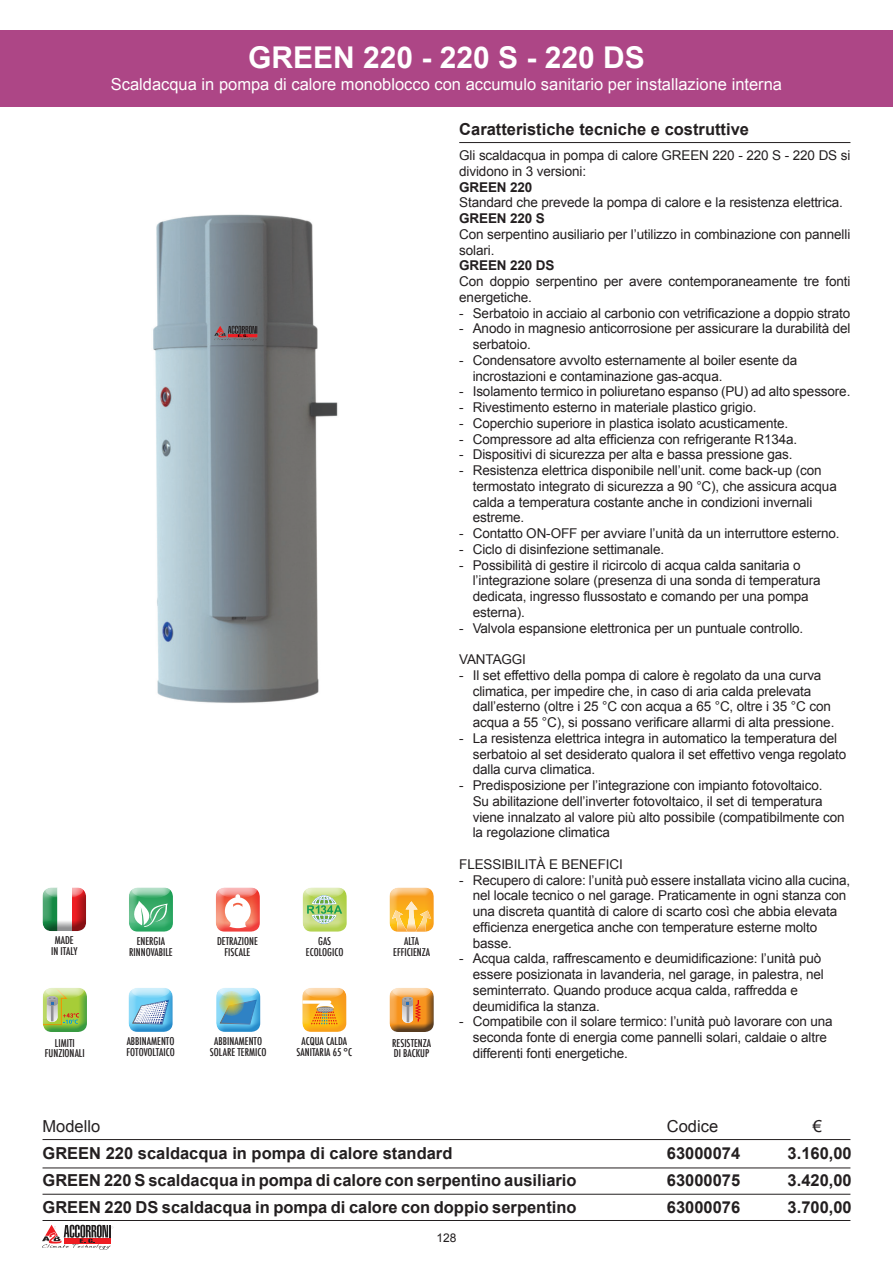
<style>
.page{position:relative;width:893px;height:1263px;background:#fff}
.page>*{position:absolute;margin:0;border:0;box-sizing:border-box;transform-origin:0 0}
.t1{font:700 30px "Arial";color:#fff}
.t2{font:700 16.5px "Arial";color:#231f20}
.t3{font:16.5px "Arial";color:#fff}
.t4{font:16.5px "Arial";color:#231f20}
.t5{font:13.5px/15.8px "Arial";letter-spacing:-.01em;color:#231f20}
.t6{font:700 13.5px "Arial";letter-spacing:-.01em;color:#231f20}
.t7{font:12px "Arial";color:#231f20}
.t8{font:500 condensed 10.5px "Futura";color:#231f20}
</style>
<div class="page">
<svg style="left:42px;top:1225px;width:71px;height:25px"></svg>
<div style="left:0;top:30px;width:893px;height:76px;background:#ad4686"></div>
<hr style="left:459px;top:142px;width:391px;height:1px;background:#231f20">
<hr style="left:43px;top:1139px;width:807px;height:1px;background:#231f20">
<hr style="left:43px;top:1167px;width:807px;height:1px;background:#231f20">
<hr style="left:43px;top:1220px;width:807px;height:1px;background:#231f20">
<hr style="left:43px;top:1194px;width:807px;height:1px;background:#231f20">
<img style="left:153px;top:214px;width:185px;height:489px">
<div style="left:213px;top:888px;width:48px;height:46px;background:#ee1d23;opacity:.75"></div>
<svg style="left:219px;top:887px;width:38px;height:41px"></svg>
<div style="left:387px;top:887px;width:48px;height:40px;background:#fff;opacity:.75"></div>
<div style="left:387px;top:888px;width:48px;height:46px;background:#f7931d;opacity:.75"></div>
<div style="left:126px;top:888px;width:48px;height:46px;background:#159d53;opacity:.75"></div>
<svg style="left:132px;top:887px;width:38px;height:40px"></svg>
<div style="left:300px;top:989px;width:48px;height:45px;background:#f7931d;opacity:.75"></div>
<svg style="left:302px;top:988px;width:41px;height:37px;background:#f2b958"></svg>
<div style="left:300px;top:888px;width:48px;height:46px;background:#a7cd37;opacity:.75"></div>
<svg style="left:305px;top:887px;width:39px;height:36px"></svg>
<div style="left:40px;top:988px;width:48px;height:46px;background:#148a44;opacity:.75"></div>
<svg style="left:43px;top:988px;width:41px;height:37px;background:#b3c86b"></svg>
<div style="left:40px;top:888px;width:46px;height:43px;background:#6c6d70;opacity:.75"></div>
<svg style="left:43px;top:887px;width:43px;height:44px"></svg>
<div style="left:126px;top:989px;width:48px;height:45px;background:#1075bc;opacity:.75"></div>
<svg style="left:131px;top:988px;width:39px;height:37px"></svg>
<div style="left:213px;top:989px;width:48px;height:45px;background:#1075bc;opacity:.75"></div>
<svg style="left:219px;top:988px;width:38px;height:37px"></svg>
<svg style="left:219px;top:991px;width:25px;height:25px"></svg>
<div style="left:387px;top:988px;width:48px;height:46px;background:#231f20;opacity:.75"></div>
<div style="left:403px;top:1014px;width:10px;height:8px;background:#d2d3d5;border-radius:50%"></div>
<hr style="left:407px;top:1001px;width:2px;height:21px;background:#908f93">
<svg style="left:392px;top:988px;width:39px;height:33px"></svg>
<p class="t8" style="left:55px;top:934px;width:20px">MADE</p>
<p class="t8" style="left:51px;top:944px;width:28px">IN ITALY</p>
<p class="t8" style="left:55px;top:1036px;width:21px">LIMITI</p>
<p class="t8" style="left:45px;top:1047px;width:41px">FUNZIONALI</p>
<p class="t1" style="left:248px;top:37px;width:398px">GREEN 220 - 220 S - 220 DS</p>
<p class="t3" style="left:111px;top:74px;width:673px">Scaldacqua in pompa di calore monoblocco con accumulo sanitario per installazione interna</p>
<p class="t2" style="left:459px;top:119px;width:291px">Caratteristiche tecniche e costruttive</p>
<p class="t5" style="left:459px;top:148px;width:393px">Gli scaldacqua in pompa di calore GREEN 220 - 220 S - 220 DS si dividono in 3 versioni:</p>
<p class="t6" style="left:459px;top:178px;width:75px">GREEN 220</p>
<p class="t5" style="left:459px;top:195px;width:385px">Standard che prevede la pompa di calore e la resistenza elettrica.</p>
<p class="t6" style="left:459px;top:209px;width:87px">GREEN 220 S</p>
<p class="t5" style="left:459px;top:226px;width:393px">Con serpentino ausiliario per l’utilizzo in combinazione con pannelli solari.</p>
<p class="t6" style="left:459px;top:257px;width:97px">GREEN 220 DS</p>
<p class="t5" style="left:459px;top:274px;width:393px">Con doppio serpentino per avere contemporaneamente tre fonti energetiche.</p>
<p class="t5" style="left:459px;top:305px;width:393px">- Serbatoio in acciaio al carbonio con vetrificazione a doppio strato</p>
<p class="t5" style="left:459px;top:321px;width:393px">- Anodo in magnesio anticorrosione per assicurare la durabilità del</p>
<p class="t5" style="left:473px;top:337px;width:60px">serbatoio.</p>
<p class="t5" style="left:459px;top:352px;width:340px">- Condensatore avvolto esternamente al boiler esente da</p>
<p class="t5" style="left:473px;top:368px;width:251px">incrostazioni e contaminazione gas-acqua.</p>
<p class="t5" style="left:459px;top:384px;width:393px">- Isolamento termico in poliuretano espanso (PU) ad alto spessore.</p>
<p class="t5" style="left:459px;top:400px;width:299px">- Rivestimento esterno in materiale plastico grigio.</p>
<p class="t5" style="left:459px;top:415px;width:330px">- Coperchio superiore in plastica isolato acusticamente.</p>
<p class="t5" style="left:459px;top:431px;width:340px">- Compressore ad alta efficienza con refrigerante R134a.</p>
<p class="t5" style="left:459px;top:447px;width:335px">- Dispositivi di sicurezza per alta e bassa pressione gas.</p>
<p class="t5" style="left:459px;top:463px;width:364px">- Resistenza elettrica disponibile nell’unit. come back-up (con</p>
<p class="t5" style="left:473px;top:478px;width:366px">termostato integrato di sicurezza a 90 °C), che assicura acqua</p>
<p class="t5" style="left:473px;top:494px;width:341px">calda a temperatura costante anche in condizioni invernali</p>
<p class="t5" style="left:473px;top:510px;width:53px">estreme.</p>
<p class="t5" style="left:459px;top:526px;width:382px">- Contatto ON-OFF per avviare l’unità da un interruttore esterno.</p>
<p class="t5" style="left:459px;top:541px;width:206px">- Ciclo di disinfezione settimanale.</p>
<p class="t5" style="left:459px;top:557px;width:343px">- Possibilità di gestire il ricircolo di acqua calda sanitaria o</p>
<p class="t5" style="left:473px;top:573px;width:349px">l’integrazione solare (presenza di una sonda di temperatura</p>
<p class="t5" style="left:473px;top:589px;width:337px">dedicata, ingresso flussostato e comando per una pompa</p>
<p class="t5" style="left:473px;top:604px;width:54px">esterna).</p>
<p class="t5" style="left:459px;top:620px;width:346px">- Valvola espansione elettronica per un puntuale controllo.</p>
<p class="t5" style="left:459px;top:652px;width:68px">VANTAGGI</p>
<p class="t5" style="left:459px;top:667px;width:364px">- Il set effettivo della pompa di calore è regolato da una curva</p>
<p class="t5" style="left:473px;top:683px;width:340px">climatica, per impedire che, in caso di aria calda prelevata</p>
<p class="t5" style="left:473px;top:699px;width:360px">dall’esterno (oltre i 25 °C con acqua a 65 °C, oltre i 35 °C con</p>
<p class="t5" style="left:473px;top:715px;width:363px">acqua a 55 °C), si possano verificare allarmi di alta pressione.</p>
<p class="t5" style="left:459px;top:730px;width:379px">- La resistenza elettrica integra in automatico la temperatura del</p>
<p class="t5" style="left:473px;top:746px;width:375px">serbatoio al set desiderato qualora il set effettivo venga regolato</p>
<p class="t5" style="left:473px;top:762px;width:124px">dalla curva climatica.</p>
<p class="t5" style="left:459px;top:778px;width:365px">- Predisposizione per l’integrazione con impianto fotovoltaico.</p>
<p class="t5" style="left:473px;top:793px;width:352px">Su abilitazione dell’inverter fotovoltaico, il set di temperatura</p>
<p class="t5" style="left:473px;top:809px;width:373px">viene innalzato al valore più alto possibile (compatibilmente con</p>
<p class="t5" style="left:473px;top:825px;width:139px">la regolazione climatica</p>
<p class="t5" style="left:459px;top:856px;width:165px">FLESSIBILITÀ E BENEFICI</p>
<p class="t5" style="left:459px;top:872px;width:393px">- Recupero di calore: l’unità può essere installata vicino alla cucina,</p>
<p class="t5" style="left:473px;top:888px;width:375px">nel locale tecnico o nel garage. Praticamente in ogni stanza con</p>
<p class="t5" style="left:473px;top:904px;width:366px">una discreta quantità di calore di scarto così che abbia elevata</p>
<p class="t5" style="left:473px;top:919px;width:346px">efficienza energetica anche con temperature esterne molto</p>
<p class="t5" style="left:473px;top:935px;width:41px">basse.</p>
<p class="t5" style="left:459px;top:951px;width:363px">- Acqua calda, raffrescamento e deumidificazione: l’unità può</p>
<p class="t5" style="left:473px;top:967px;width:353px">essere posizionata in lavanderia, nel garage, in palestra, nel</p>
<p class="t5" style="left:473px;top:982px;width:327px">seminterrato. Quando produce acqua calda, raffredda e</p>
<p class="t5" style="left:473px;top:998px;width:129px">deumidifica la stanza.</p>
<p class="t5" style="left:459px;top:1014px;width:375px">- Compatibile con il solare termico: l’unità può lavorare con una</p>
<p class="t5" style="left:473px;top:1030px;width:356px">seconda fonte di energia come pannelli solari, caldaie o altre</p>
<p class="t5" style="left:473px;top:1045px;width:157px">differenti fonti energetiche.</p>
<p class="t8" style="left:137px;top:934px;width:30px">ENERGIA</p>
<p class="t8" style="left:129px;top:945px;width:45px">RINNOVABILE</p>
<p class="t8" style="left:217px;top:934px;width:42px">DETRAZIONE</p>
<p class="t8" style="left:225px;top:945px;width:27px">FISCALE</p>
<p class="t8" style="left:318px;top:934px;width:15px">GAS</p>
<p class="t8" style="left:306px;top:945px;width:39px">ECOLOGICO</p>
<p class="t8" style="left:404px;top:934px;width:17px">ALTA</p>
<p class="t8" style="left:393px;top:945px;width:38px">EFFICIENZA</p>
<p class="t8" style="left:127px;top:1035px;width:49px">ABBINAMENTO</p>
<p class="t8" style="left:126px;top:1045px;width:50px">FOTOVOLTAICO</p>
<p class="t8" style="left:214px;top:1035px;width:49px">ABBINAMENTO</p>
<p class="t8" style="left:210px;top:1045px;width:58px">SOLARE TERMICO</p>
<p class="t8" style="left:301px;top:1035px;width:47px">ACQUA CALDA</p>
<p class="t8" style="left:296px;top:1045px;width:57px">SANITARIA 65 °C</p>
<p class="t8" style="left:392px;top:1036px;width:40px">RESISTENZA</p>
<p class="t8" style="left:394px;top:1047px;width:37px">DI BACKUP</p>
<p class="t4" style="left:43px;top:1115px;width:59px">Modello</p>
<p class="t2" style="left:43px;top:1142px;width:411px">GREEN 220 scaldacqua in pompa di calore standard</p>
<p class="t2" style="left:43px;top:1169px;width:536px">GREEN 220 S scaldacqua in pompa di calore con serpentino ausiliario</p>
<p class="t2" style="left:43px;top:1196px;width:536px">GREEN 220 DS scaldacqua in pompa di calore con doppio serpentino</p>
<p class="t7" style="left:436px;top:1230px;width:22px">128</p>
<p class="t4" style="left:667px;top:1115px;width:53px">Codice</p>
<p class="t2" style="left:667px;top:1142px;width:75px">63000074</p>
<p class="t2" style="left:667px;top:1169px;width:75px">63000075</p>
<p class="t2" style="left:667px;top:1196px;width:75px">63000076</p>
<p class="t4" style="left:813px;top:1115px;width:11px">€</p>
<p class="t2" style="left:788px;top:1142px;width:66px">3.160,00</p>
<p class="t2" style="left:788px;top:1169px;width:66px">3.420,00</p>
<p class="t2" style="left:788px;top:1196px;width:66px">3.700,00</p>
</div>
